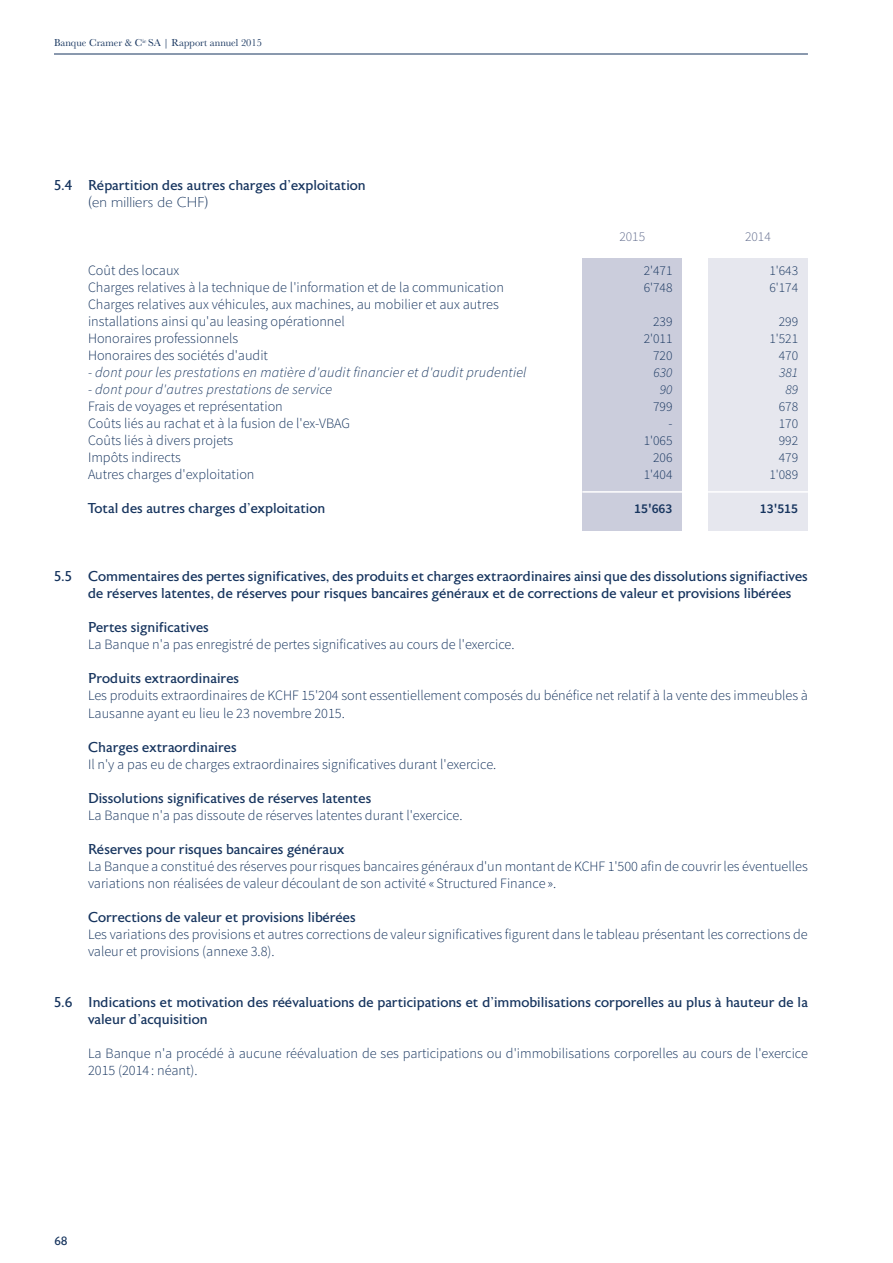
<style>
.page{position:relative;width:893px;height:1263px;background:#fff}
.page>*{position:absolute;margin:0;border:0;box-sizing:border-box;transform-origin:0 0}
.t1{font:300 14.25px/17px "Source Sans Pro";color:#16345e}
.t2{font:14.25px/17px "Astoria";color:#16345e}
.t3{font:italic 300 14.25px "Source Sans Pro";letter-spacing:.015em;color:#16345e}
.t4{font:200 14.25px "Astoria";color:#16345e}
.t5{font:300 13.5px/17px "Source Sans Pro";color:#16345e;text-align:right}
.t6{font:600 13.5px "Source Sans Pro";color:#16345e}
.t7{font:italic 300 13.5px/17px "Source Sans Pro";letter-spacing:.015em;color:#16345e;text-align:center}
.t8{font:300 13.5px "Source Sans Pro";color:#616c8d}
.t9{font:12px "Astoria";color:#16345e}
.t10{font:10.5px "Baskerville";color:#16345e}
</style>
<div class="page">
<hr style="left:54px;top:54px;width:754px;height:1px;background:#16345e">
<div style="left:708px;top:258px;width:100px;height:272px;background:#e6e7ee"></div>
<hr style="left:708px;top:491px;width:100px;height:2px;background:#fff">
<div style="left:582px;top:258px;width:100px;height:272px;background:#cbcddc"></div>
<hr style="left:582px;top:491px;width:100px;height:2px;background:#fff">
<p class="t10" style="left:54px;top:36px;width:210px">Banque Cramer &amp; C<sup>ie</sup> SA | Rapport annuel 2015</p>
<p class="t2" style="left:54px;top:177px;width:313px">5.4 Répartition des autres charges d'exploitation</p>
<p class="t4" style="left:88px;top:195px;width:122px">(en milliers de CHF)</p>
<p class="t1" style="left:88px;top:262px;width:417px">Coût des locaux<br>Charges relatives à la technique de l'information et de la communication Charges relatives aux véhicules, aux machines, au mobilier et aux autres installations ainsi qu'au leasing opérationnel<br>Honoraires professionnels<br>Honoraires des sociétés d'audit</p>
<p class="t3" style="left:88px;top:364px;width:440px">- dont pour les prestations en matière d'audit financier et d'audit prudentiel</p>
<p class="t3" style="left:88px;top:381px;width:246px">- dont pour d'autres prestations de service</p>
<p class="t1" style="left:88px;top:398px;width:263px">Frais de voyages et représentation<br>Coûts liés au rachat et à la fusion de l'ex-VBAG<br>Coûts liés à divers projets<br>Impôts indirects<br>Autres charges d'exploitation</p>
<p class="t2" style="left:88px;top:500px;width:239px">Total des autres charges d'exploitation</p>
<p class="t8" style="left:619px;top:228px;width:27px">2015</p>
<p class="t8" style="left:745px;top:228px;width:27px">2014</p>
<p class="t5" style="left:769px;top:262px;width:30px;text-align:left">1'643<br>6'174</p>
<p class="t5" style="left:769px;top:313px;width:30px">299<br>1'521<br>470</p>
<p class="t7" style="left:779px;top:364px;width:21px">381<br>89</p>
<p class="t5" style="left:769px;top:398px;width:30px">678<br>170<br>992<br>479<br>1'089</p>
<p class="t6" style="left:760px;top:500px;width:40px">13'515</p>
<p class="t5" style="left:644px;top:262px;width:30px;text-align:left">2'471<br>6'748</p>
<p class="t5" style="left:644px;top:313px;width:30px">239<br>2'011<br>720</p>
<p class="t7" style="left:653px;top:364px;width:21px">630<br>90</p>
<p class="t5" style="left:644px;top:398px;width:30px">799<br>-<br>1'065<br>206<br>1'404</p>
<p class="t6" style="left:634px;top:500px;width:40px">15'663</p>
<p class="t2" style="left:88px;top:568px;width:721px;text-indent:-34px">5.5 Commentaires des pertes significatives, des produits et charges extraordinaires ainsi que des dissolutions signifiactives de réserves latentes, de réserves pour risques bancaires généraux et de corrections de valeur et provisions libérées</p>
<p class="t2" style="left:88px;top:619px;width:122px">Pertes significatives</p>
<p class="t1" style="left:88px;top:636px;width:428px">La Banque n'a pas enregistré de pertes significatives au cours de l'exercice.</p>
<p class="t2" style="left:88px;top:670px;width:153px">Produits extraordinaires</p>
<p class="t1" style="left:88px;top:687px;width:721px">Les produits extraordinaires de KCHF 15'204 sont essentiellement composés du bénéfice net relatif à la vente des immeubles à<br>Lausanne ayant eu lieu le 23 novembre 2015.</p>
<p class="t2" style="left:88px;top:739px;width:150px">Charges extraordinaires</p>
<p class="t1" style="left:88px;top:755px;width:410px">Il n'y a pas eu de charges extraordinaires significatives durant l'exercice.</p>
<p class="t2" style="left:88px;top:790px;width:285px">Dissolutions significatives de réserves latentes</p>
<p class="t1" style="left:88px;top:806px;width:376px">La Banque n'a pas dissoute de réserves latentes durant l'exercice.</p>
<p class="t2" style="left:88px;top:841px;width:258px">Réserves pour risques bancaires généraux</p>
<p class="t1" style="left:88px;top:857px;width:721px">La Banque a constitué des réserves pour risques bancaires généraux d'un montant de KCHF 1'500 afin de couvrir les éventuelles variations non réalisées de valeur découlant de son activité «Structured Finance ».</p>
<p class="t2" style="left:88px;top:909px;width:269px">Corrections de valeur et provisions libérées</p>
<p class="t1" style="left:88px;top:925px;width:721px">Les variations des provisions et autres corrections de valeur significatives figurent dans le tableau présentant les corrections de valeur et provisions (annexe 3.8).</p>
<p class="t2" style="left:88px;top:994px;width:721px;text-indent:-34px">5.6 Indications et motivation des réévaluations de participations et d'immobilisations corporelles au plus à hauteur de la valeur d'acquisition</p>
<p class="t1" style="left:88px;top:1044px;width:721px">La Banque n'a procédé à aucune réévaluation de ses participations ou d'immobilisations corporelles au cours de l'exercice<br>2015 (2014 : néant).</p>
<p class="t9" style="left:54px;top:1234px;width:15px">68</p>
</div>
